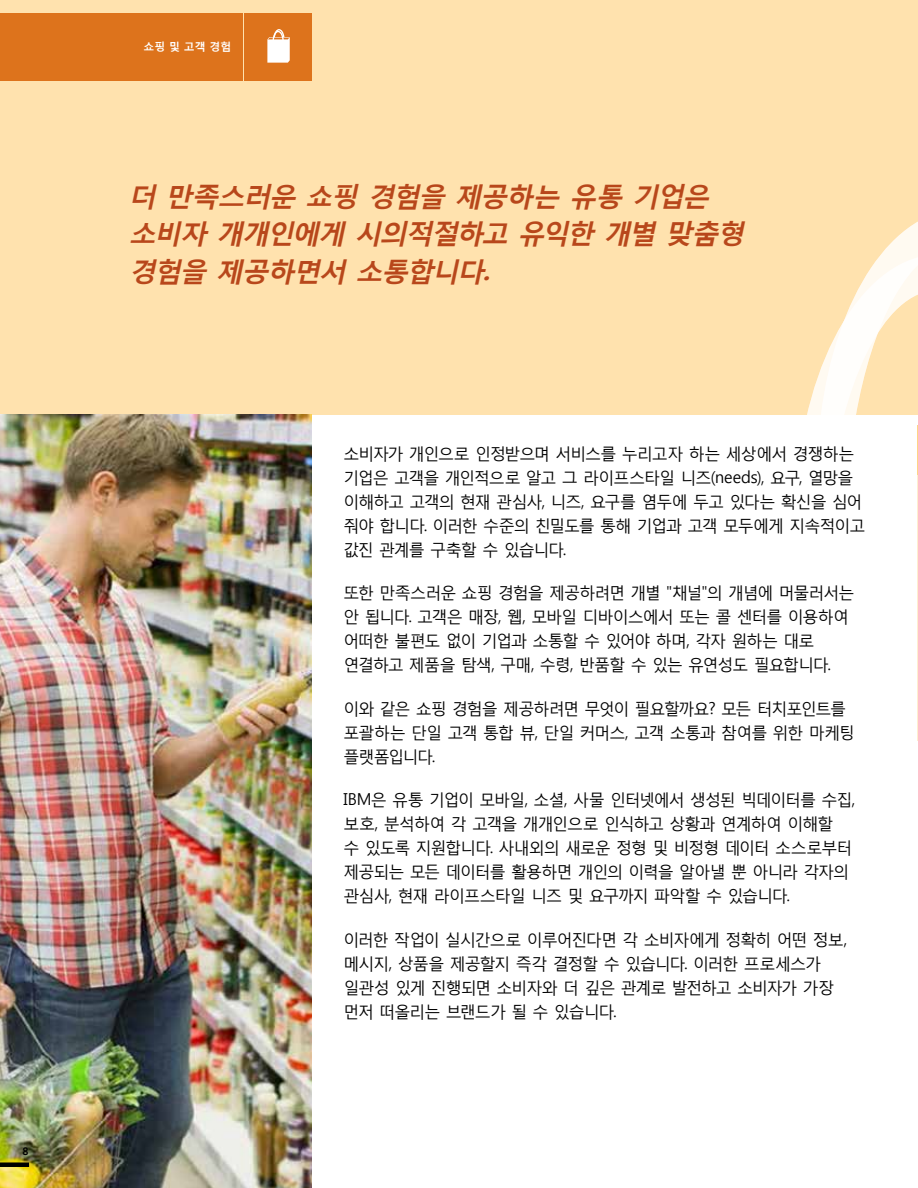
<style>
.page{position:relative;width:918px;height:1188px;background:#fff}
.page>*{position:absolute;margin:0;border:0;box-sizing:border-box;transform-origin:0 0}
.t1{font:italic 700 27px/37.5px "Malgun Gothic";color:#b8471b}
.t2{font:16.5px/24px "Malgun Gothic";letter-spacing:-.065em;color:#000}
.t3{font:700 10.95px "Malgun Gothic";color:#fff}
.t4{font:700 10.5px "Malgun Gothic";color:#000}
</style>
<div class="page">
<div style="left:0;top:0;width:918px;height:415px;background:#ffe2ae"></div>
<div style="left:245px;top:14px;width:67px;height:67px;background:#dd731c"></div>
<div style="left:0;top:14px;width:242px;height:67px;background:#dd731c"></div>
<svg style="left:267px;top:29px;width:23px;height:34px"></svg>
<img style="left:0;top:415px;width:312px;height:773px">
<svg style="left:807px;top:221px;width:111px;height:280px"></svg>
<div style="left:0;top:1162px;width:29px;height:5px;background:#000"></div>
<p class="t4" style="left:23px;top:1145px;width:8px">8</p>
<p class="t3" style="left:144px;top:39px;width:89px">쇼핑 및 고객 경험</p>
<h1 class="t1" style="left:129px;top:176px;width:624px">더 만족스러운 쇼핑 경험을 제공하는 유통 기업은 소비자 개개인에게 시의적절하고 유익한 개별 맞춤형 경험을 제공하면서 소통합니다.</h1>
<p class="t2" style="left:343px;top:441px;width:523px">소비자가 개인으로 인정받으며 서비스를 누리고자 하는 세상에서 경쟁하는 기업은 고객을 개인적으로 알고 그 라이프스타일 니즈(needs), 요구, 열망을 이해하고 고객의 현재 관심사, 니즈, 요구를 염두에 두고 있다는 확신을 심어 줘야 합니다. 이러한 수준의 친밀도를 통해 기업과 고객 모두에게 지속적이고 값진 관계를 구축할 수 있습니다.</p>
<p class="t2" style="left:343px;top:580px;width:513px">또한 만족스러운 쇼핑 경험을 제공하려면 개별 "채널"의 개념에 머물러서는 안 됩니다. 고객은 매장, 웹, 모바일 디바이스에서 또는 콜 센터를 이용하여 어떠한 불편도 없이 기업과 소통할 수 있어야 하며, 각자 원하는 대로 연결하고 제품을 탐색, 구매, 수령, 반품할 수 있는 유연성도 필요합니다.</p>
<p class="t2" style="left:343px;top:696px;width:513px">이와 같은 쇼핑 경험을 제공하려면 무엇이 필요할까요? 모든 터치포인트를 포괄하는 단일 고객 통합 뷰, 단일 커머스, 고객 소통과 참여를 위한 마케팅 플랫폼입니다.</p>
<p class="t2" style="left:343px;top:787px;width:514px">IBM은 유통 기업이 모바일, 소셜, 사물 인터넷에서 생성된 빅데이터를 수집, 보호, 분석하여 각 고객을 개개인으로 인식하고 상황과 연계하여 이해할<br>수 있도록 지원합니다. 사내외의 새로운 정형 및 비정형 데이터 소스로부터 제공되는 모든 데이터를 활용하면 개인의 이력을 알아낼 뿐 아니라 각자의 관심사, 현재 라이프스타일 니즈 및 요구까지 파악할 수 있습니다.</p>
<p class="t2" style="left:343px;top:927px;width:505px">이러한 작업이 실시간으로 이루어진다면 각 소비자에게 정확히 어떤 정보, 메시지, 상품을 제공할지 즉각 결정할 수 있습니다. 이러한 프로세스가 일관성 있게 진행되면 소비자와 더 깊은 관계로 발전하고 소비자가 가장 먼저 떠올리는 브랜드가 될 수 있습니다.</p>
</div>
